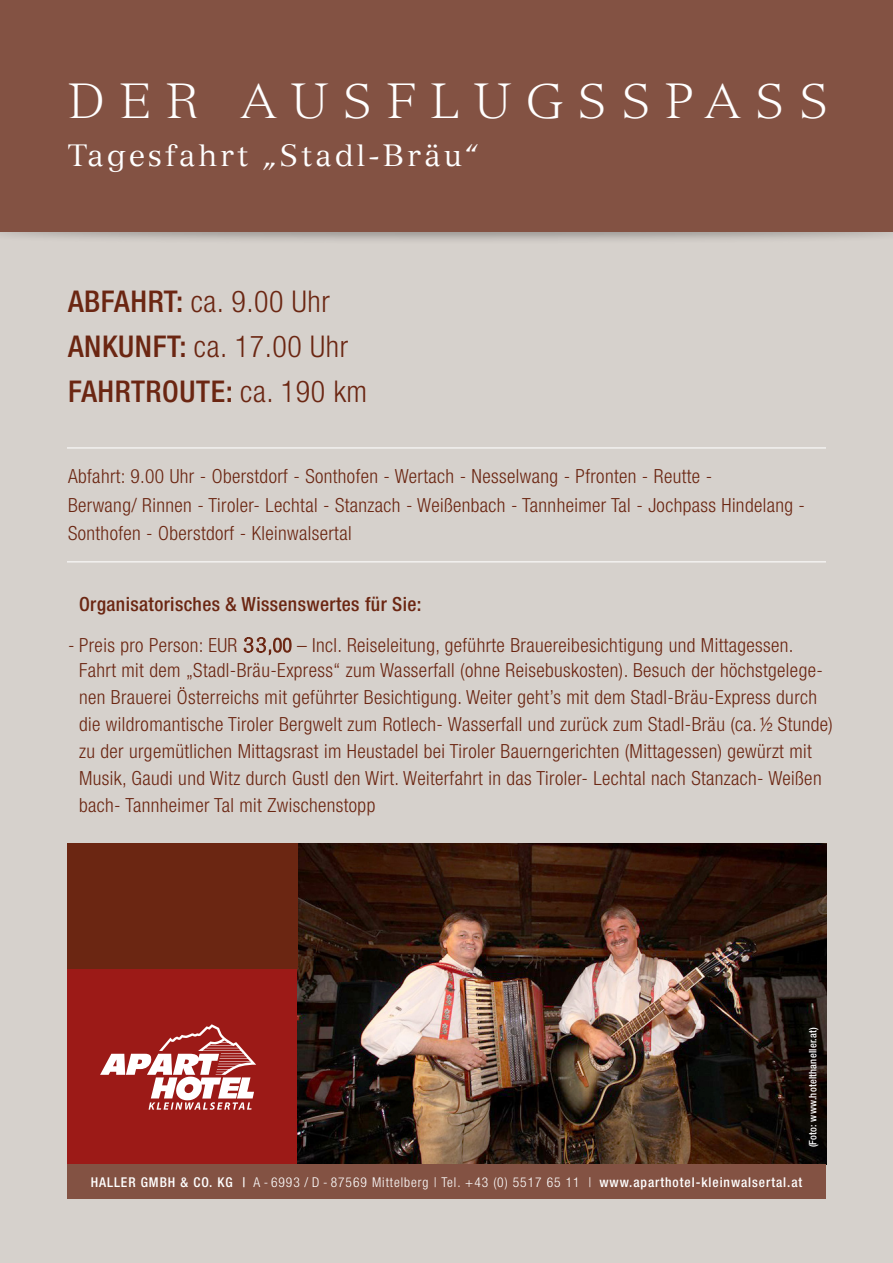
<style>
.page{position:relative;width:893px;height:1263px;background:#d6d1cc}
.page>*{position:absolute;margin:0;border:0;box-sizing:border-box;transform-origin:0 0}
.t1{font:300 48px "Versailles LT";letter-spacing:.3em;color:#fff}
.t2{font:300 condensed 30px "Helvetica Neue";letter-spacing:.02em;color:#6b2612}
.t3{font:30px "Versailles LT";letter-spacing:.1em;color:#fff}
.t4{font:500 condensed 30px "Helvetica Neue";letter-spacing:.02em;color:#6b2612}
.t5{font:300 condensed 19.5px/27px "Helvetica Neue";letter-spacing:.02em;color:#6b2612}
.t6{font:500 condensed 19.5px "Helvetica Neue";letter-spacing:.02em;color:#6b2612}
.t7{font:500 condensed 13.5px "Helvetica Neue";letter-spacing:.07em;color:#fff}
.t8{font:500 condensed 10.35px "Helvetica Neue";letter-spacing:.02em;color:#fff}
.s1{font-weight:500}
.s2{font-weight:300}
.s3{font-family:"Adobe Myungjo Std";font-weight:500;font-stretch:normal}
</style>
<div class="page">
<div style="left:0;top:216px;width:893px;height:29px;background:#000;opacity:.3"></div>
<div style="left:0;top:0;width:893px;height:232px;background:#835243"></div>
<hr style="left:67px;top:447px;width:759px;height:1px;background:#fff">
<hr style="left:67px;top:561px;width:759px;height:1px;background:#fff">
<div style="left:68px;top:969px;width:230px;height:215px;background:#9c1a17"></div>
<svg style="left:100px;top:1024px;width:156px;height:86px"></svg>
<img style="left:298px;top:843px;width:528px;height:322px">
<div style="left:68px;top:1165px;width:758px;height:34px;background:#835243"></div>
<div style="left:68px;top:843px;width:230px;height:126px;background:#6b2612"></div>
<p class="t1" style="left:68px;top:73px;width:762px">DER AUSFLUGSSPASS</p>
<p class="t3" style="left:68px;top:138px;width:413px">Tagesfahrt „Stadl-Bräu“</p>
<p class="t2" style="left:68px;top:284px;width:263px"><span class="s1">ABFAHRT:</span> ca. 9.00 Uhr</p>
<p class="t2" style="left:68px;top:329px;width:282px"><span class="s1">ANKUNFT:</span> ca. 17.00 Uhr</p>
<p class="t4" style="left:68px;top:373px;width:301px">FAHRTROUTE: <span class="s2">ca. 190 km</span></p>
<p class="t5" style="left:68px;top:462px;width:646px">Abfahrt: 9.00 Uhr - Oberstdorf - Sonthofen - Wertach - Nesselwang - Pfronten - Reutte -</p>
<p class="t5" style="left:68px;top:491px;width:739px">Berwang/ Rinnen - Tiroler- Lechtal - Stanzach - Weißenbach - Tannheimer Tal - Jochpass Hindelang -</p>
<p class="t5" style="left:68px;top:519px;width:285px">Sonthofen - Oberstdorf - Kleinwalsertal</p>
<p class="t6" style="left:79px;top:592px;width:344px">Organisatorisches &amp; Wissenswertes für Sie:</p>
<p class="t5" style="left:68px;top:631px;width:727px">- Preis pro Person: EUR <span class="s3">33</span>,00 – Incl. Reiseleitung, geführte Brauereibesichtigung und Mittagessen.</p>
<p class="t5" style="left:79px;top:656px;width:745px">Fahrt mit dem „Stadl-Bräu-Express“ zum Wasserfall (ohne Reisebuskosten). Besuch der höchstgelege-</p>
<p class="t5" style="left:79px;top:683px;width:739px">nen Brauerei Österreichs mit geführter Besichtigung. Weiter geht’s mit dem Stadl-Bräu-Express durch</p>
<p class="t5" style="left:79px;top:710px;width:755px">die wildromantische Tiroler Bergwelt zum Rotlech- Wasserfall und zurück zum Stadl-Bräu (ca. ½ Stunde) zu der urgemütlichen Mittagsrast im Heustadel bei Tiroler Bauerngerichten (Mittagessen) gewürzt mit Musik, Gaudi und Witz durch Gustl den Wirt. Weiterfahrt in das Tiroler- Lechtal nach Stanzach- Weißen bach- Tannheimer Tal mit Zwischenstopp</p>
<p class="t8" style="left:807px;top:1147px;width:122px;rotate:-90deg">(Foto: www.hotelthaneller.at)</p>
<p class="t7" style="left:91px;top:1174px;width:713px">HALLER GMBH &amp; CO. KG | <span class="s2">A - 6993 / D - 87569 Mittelberg | Tel. +43 (0) 5517 65 11 |</span> www.aparthotel-kleinwalsertal.at</p>
</div>
